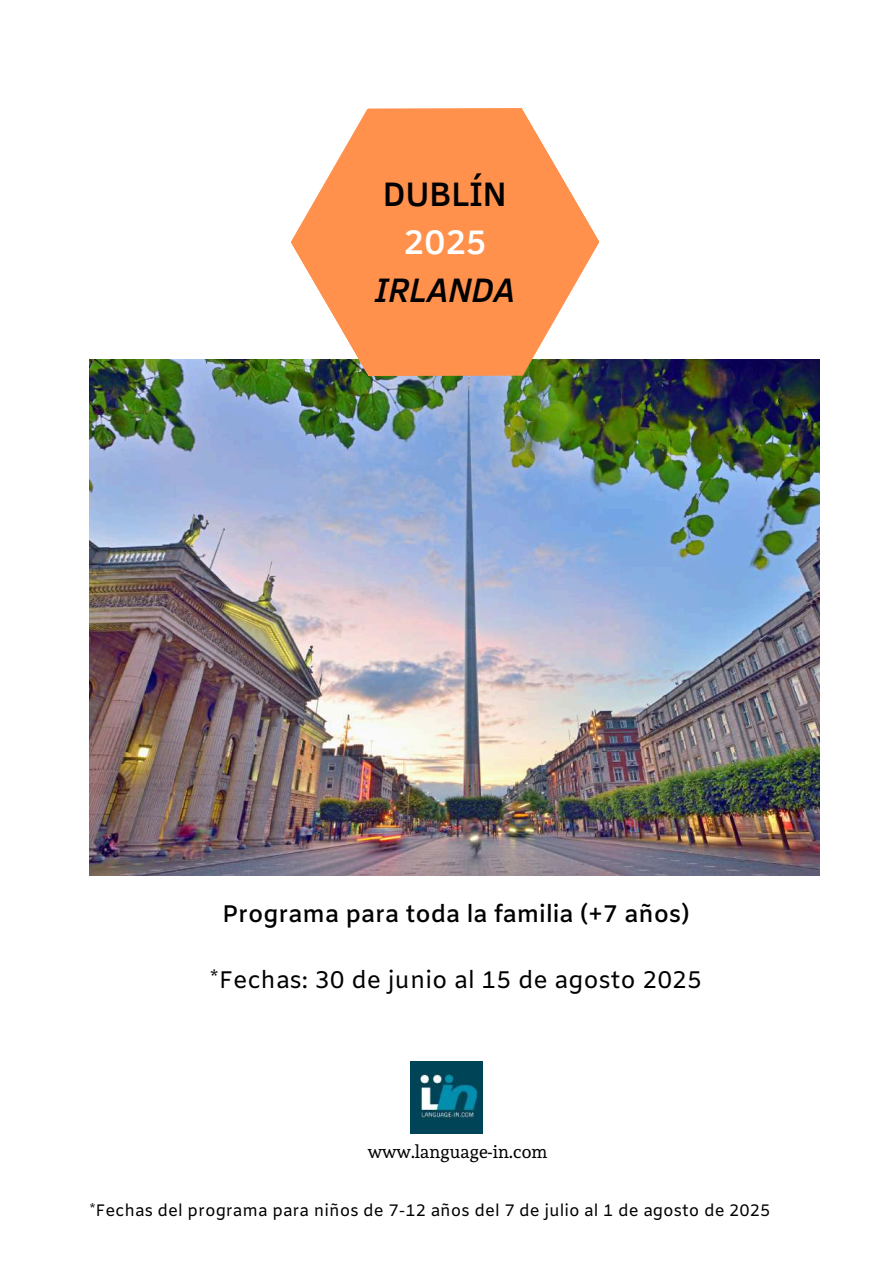
<style>
.page{position:relative;width:894px;height:1264px;background:#fff}
.page>*{position:absolute;margin:0;border:0;box-sizing:border-box;transform-origin:0 0}
.t1{font:italic 500 34.8px "Clear Sans";color:#000}
.t2{font:500 34.8px "Clear Sans";color:#000}
.t3{font:500 34.8px "Clear Sans";color:#fff}
.t4{font:600 24px "Amiko";color:#000}
.t5{font:24px "Amiko";color:#000}
.t6{font:18.15px "Andada";color:#000}
.t7{font:16.65px "Amiko";color:#000}
</style>
<div class="page">
<img style="left:410px;top:1061px;width:72px;height:72px">
<img style="left:89px;top:359px;width:730px;height:517px">
<svg style="left:290px;top:108px;width:309px;height:268px;fill:#ff914d"></svg>
<h1 class="t2" style="left:383px;top:168px;width:125px">DUBLÍN</h1>
<h1 class="t3" style="left:403px;top:216px;width:84px">2025</h1>
<h1 class="t1" style="left:374px;top:264px;width:142px">IRLANDA</h1>
<h2 class="t4" style="left:222px;top:900px;width:468px">Programa para toda la familia (+7 años)</h2>
<h2 class="t5" style="left:210px;top:965px;width:493px">*Fechas: 30 de junio al 15 de agosto 2025</h2>
<p class="t6" style="left:367px;top:1140px;width:181px">www.language-in.com</p>
<p class="t7" style="left:89px;top:1200px;width:682px">*Fechas del programa para niños de 7-12 años del 7 de julio al 1 de agosto de 2025</p>
</div>
